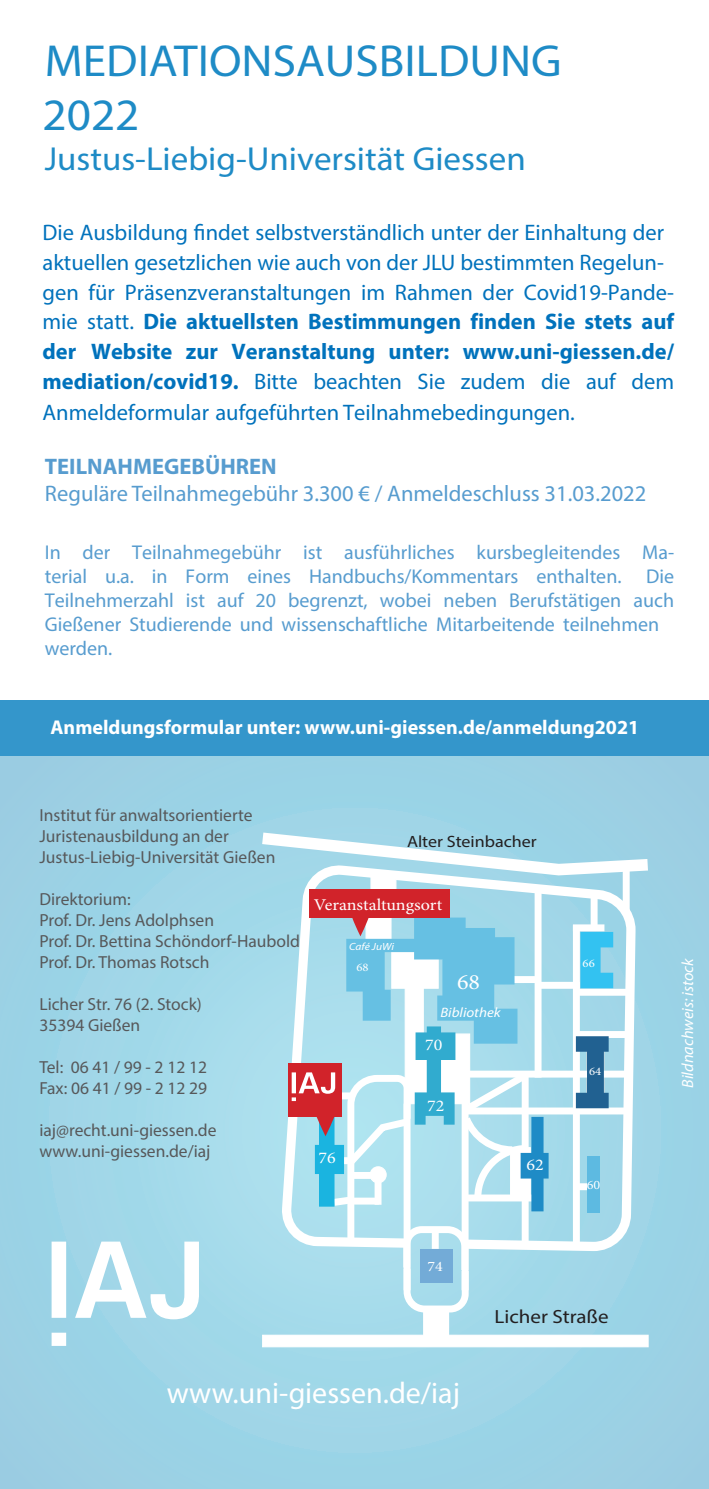
<style>
.page{position:relative;width:709px;height:1489px;background:#fff}
.page>*{position:absolute;margin:0;border:0;box-sizing:border-box;transform-origin:0 0}
.t1{font:45px/54px "Myriad Pro";color:#1e8bc6;scale:1.05 1}
.t2{font:33.25px "Myriad Pro";color:#1e8bc6}
.Anmerkung_7pt{font:30px "Myriad Pro";color:#fff}
.t3{font:22.5px/30px "Myriad Pro";color:#0072bc}
.t4{font:22.5px/27px "Myriad Pro";color:#579ccf}
.Bildnachweis{font:21.75px "Minion Pro";color:#fff;scale:1.1 1}
.t5{font:20px/24px "Myriad Pro";color:#579ccf}
.Fließtext_9pt{font:700 20px "Myriad Pro";color:#fff}
.Bildnachweis-2{font:19px "Myriad Pro";color:#231f20;scale:1.1 1}
.Anmerkung_7pt-2{font:17.5px/21px "Myriad Pro";color:#57585a}
.Bildnachweis-3{font:16.5px "Minion Pro";color:#fff;scale:1.1 1}
.Bildnachweis-4{font:16.5px "Myriad Pro";color:#231f20;scale:1.1 1}
.Bildnachweis-5{font:italic 16.25px "Myriad Pro";letter-spacing:-.005em;color:#fff}
.Bildnachweis-6{font:14.5px "Minion Pro";color:#fff;scale:1.1 1}
.Bildnachweis-7{font:italic 13.75px "Myriad Pro";color:#fff;scale:1.1 1}
.Bildnachweis-8{font:12.75px "Minion Pro";color:#fff;scale:1.1 1}
.Bildnachweis-9{font:11.5px "Minion Pro";color:#fff;scale:1.1 1}
.Bildnachweis-10{font:italic 10.5px "Myriad Pro";color:#fff;scale:1.1 1}
.s1{font-weight:700}
</style>
<div class="page">
<div style="left:0;top:700px;width:709px;height:56px;background:#3496cb"></div>
<div style="left:0;top:756px;width:709px;height:732px;background:#9cd3e6"></div>
<div style="left:262px;top:1334px;width:386px;height:13px;background:#fff;border:1px solid #fff"></div>
<svg style="left:276px;top:881px;width:360px;height:375px"></svg>
<div style="left:534px;top:889px;width:7px;height:188px;background:#fff"></div>
<div style="left:590px;top:893px;width:7px;height:34px;background:#fff"></div>
<div style="left:578px;top:988px;width:53px;height:7px;background:#fff"></div>
<div style="left:578px;top:1030px;width:53px;height:7px;background:#fff"></div>
<div style="left:370px;top:873px;width:26px;height:39px;background:#fff;border:1px solid #fff"></div>
<div style="left:423px;top:1310px;width:26px;height:35px;background:#fff"></div>
<div style="left:574px;top:1183px;width:23px;height:7px;background:#fff"></div>
<svg style="left:262px;top:832px;width:386px;height:49px"></svg>
<div style="left:622px;top:868px;width:7px;height:42px;background:#fff"></div>
<svg style="left:580px;top:931px;width:33px;height:57px"></svg>
<svg style="left:576px;top:1036px;width:32px;height:72px;background:#4e85aa"></svg>
<div style="left:587px;top:1156px;width:12px;height:56px;background:#5dbae1"></div>
<svg style="left:52px;top:1241px;width:147px;height:78px"></svg>
<svg style="left:52px;top:1332px;width:14px;height:13px"></svg>
<div style="left:288px;top:1062px;width:54px;height:54px;background:linear-gradient(to bottom,#d1232a,#d1232a)"></div>
<svg style="left:292px;top:907px;width:256px;height:408px"></svg>
<div style="left:309px;top:889px;width:141px;height:28px;background:#d1232a"></div>
<p class="t1" style="left:43px;top:33px;width:496px">MEDIATIONSAUSBILDUNG<br>2022</p>
<p class="t2" style="left:45px;top:139px;width:482px">Justus-Liebig-Universität Giessen</p>
<p class="t3" style="left:43px;top:217px;width:633px">Die Ausbildung findet selbstverständlich unter der Einhaltung der aktuellen gesetzlichen wie auch von der JLU bestimmten Regelun&shy;gen für Präsenzveranstaltungen im Rahmen der Covid19-Pande&shy;mie statt. <span class="s1">Die aktuellsten Bestimmungen finden Sie stets auf der Website zur Veranstaltung unter: www.uni-giessen.de/ mediation/covid19.</span> Bitte beachten Sie zudem die auf dem Anmeldeformular aufgeführten Teilnahmebedingungen.</p>
<p class="t4" style="left:45px;top:453px;width:603px"><span class="s1">TEILNAHMEGEBÜHREN<br></span>Reguläre Teilnahmegebühr 3.300 € / Anmeldeschluss 31.03.2022</p>
<p class="t5" style="left:45px;top:540px;width:630px">In der Teilnahmegebühr ist ausführliches kursbegleitendes Ma&shy;terial u.a. in Form eines Handbuchs/Kommentars enthalten. Die Teilnehmerzahl ist auf 20 begrenzt, wobei neben Berufstätigen auch Gießener Studierende und wissenschaftliche Mitarbeitende teilnehmen werden.</p>
<p class="Fließtext_9pt" style="left:51px;top:714px;width:590px">Anmeldungsformular unter: www.uni-giessen.de/anmeldung2021</p>
<p class="Anmerkung_7pt-2" style="left:39px;top:804px;width:215px">Institut für anwaltsorientierte</p>
<p class="Anmerkung_7pt-2" style="left:39px;top:825px;width:237px">Juristenausbildung an der<br>Justus-Liebig-Universität Gießen</p>
<p class="Anmerkung_7pt-2" style="left:39px;top:888px;width:93px">Direktorium:</p>
<p class="Anmerkung_7pt-2" style="left:39px;top:909px;width:176px">Prof. Dr. Jens Adolphsen</p>
<p class="Anmerkung_7pt-2" style="left:39px;top:930px;width:262px">Prof. Dr. Bettina Schöndorf-Haubold</p>
<p class="Anmerkung_7pt-2" style="left:39px;top:951px;width:172px">Prof. Dr. Thomas Rotsch</p>
<p class="Anmerkung_7pt-2" style="left:39px;top:993px;width:164px">Licher Str. 76 (2. Stock)</p>
<p class="Anmerkung_7pt-2" style="left:39px;top:1014px;width:102px">35394 Gießen</p>
<p class="Anmerkung_7pt-2" style="left:39px;top:1056px;width:169px">Tel: 06 41 / 99 - 2 12 12</p>
<p class="Anmerkung_7pt-2" style="left:39px;top:1077px;width:169px">Fax: 06 41 / 99 - 2 12 29</p>
<p class="Anmerkung_7pt-2" style="left:39px;top:1119px;width:179px">iaj@recht.uni-giessen.de</p>
<p class="Anmerkung_7pt-2" style="left:39px;top:1140px;width:172px">www.uni-giessen.de/iaj</p>
<p class="Bildnachweis-4" style="left:407px;top:831px;width:119px">Alter Steinbacher</p>
<p class="Bildnachweis-3" style="left:314px;top:893px;width:118px">Veranstaltungsort</p>
<p class="Bildnachweis-10" style="left:349px;top:939px;width:42px">Café JuWi</p>
<p class="Bildnachweis-9" style="left:356px;top:959px;width:13px">68</p>
<p class="Bildnachweis-3" style="left:318px;top:1146px;width:17px">76</p>
<p class="Bildnachweis" style="left:457px;top:967px;width:22px">68</p>
<p class="Bildnachweis-7" style="left:440px;top:1003px;width:56px">Bibliothek</p>
<p class="Bildnachweis-3" style="left:425px;top:1033px;width:17px">70</p>
<p class="Bildnachweis-3" style="left:427px;top:1094px;width:17px">72</p>
<p class="Bildnachweis-3" style="left:526px;top:1153px;width:17px">62</p>
<p class="Bildnachweis-9" style="left:582px;top:955px;width:13px">66</p>
<p class="Bildnachweis-9" style="left:589px;top:1063px;width:13px">64</p>
<p class="Bildnachweis-8" style="left:586px;top:1175px;width:14px">60</p>
<p class="Bildnachweis-6" style="left:427px;top:1256px;width:15px">74</p>
<p class="Bildnachweis-2" style="left:494px;top:1304px;width:105px">Licher Straße</p>
<p class="Anmerkung_7pt" style="left:167px;top:1374px;width:295px">www.uni-giessen.de/iaj</p>
<p class="Bildnachweis-5" style="left:677px;top:1087px;width:131px;rotate:-90deg">Bildnachweis: istock</p>
<p class="Bildnachweis-5" style="left:677px;top:1144px;width:131px;rotate:-90deg">Bildnachweis: istock</p>
</div>
